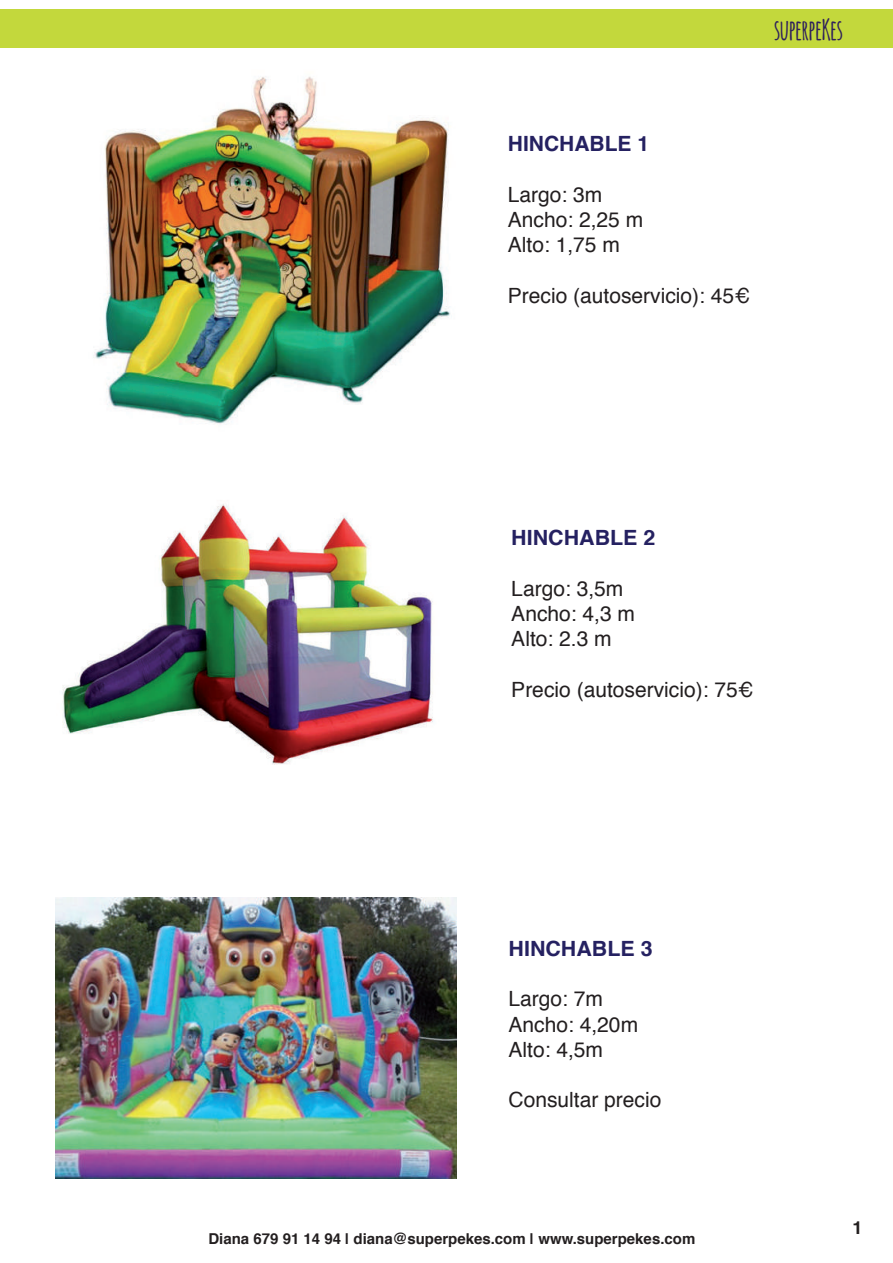
<style>
.page{position:relative;width:893px;height:1263px;background:#fff}
.page>*{position:absolute;margin:0;border:0;box-sizing:border-box;transform-origin:0 0}
.t1{font:700 28.2px "Amatic";color:#2f215b}
.t2{font:21px/25.2px "Helvetica";color:#231f20}
.t3{font:700 21px "Helvetica";color:#252161}
.t4{font:700 18px "Helvetica";color:#231f20}
.t5{font:700 15px "Helvetica";color:#231f20}
</style>
<div class="page">
<img style="left:93px;top:76px;width:357px;height:349px">
<img style="left:56px;top:897px;width:401px;height:282px">
<div style="left:0;top:10px;width:893px;height:38px;background:#c3d83c"></div>
<img style="left:62px;top:504px;width:372px;height:261px">
<h1 class="t1" style="left:774px;top:9px;width:70px">superpeKes</h1>
<p class="t3" style="left:508px;top:127px;width:143px">HINCHABLE 1</p>
<p class="t2" style="left:508px;top:182px;width:137px">Largo: 3m<br>Ancho: 2,25 m<br>Alto: 1,75 m</p>
<p class="t2" style="left:508px;top:283px;width:244px">Precio (autoservicio): 45€</p>
<p class="t3" style="left:511px;top:521px;width:146px">HINCHABLE 2</p>
<p class="t2" style="left:511px;top:576px;width:125px">Largo: 3,5m<br>Ancho: 4,3 m<br>Alto: 2.3 m</p>
<p class="t2" style="left:511px;top:677px;width:244px">Precio (autoservicio): 75€</p>
<p class="t3" style="left:509px;top:932px;width:146px">HINCHABLE 3</p>
<p class="t2" style="left:509px;top:987px;width:131px">Largo: 7m<br>Ancho: 4,20m<br>Alto: 4,5m</p>
<p class="t2" style="left:509px;top:1088px;width:154px">Consultar precio</p>
<p class="t5" style="left:208px;top:1227px;width:488px">Diana 679 91 14 94 | diana@superpekes.com | www.superpekes.com</p>
<p class="t4" style="left:852px;top:1213px;width:12px">1</p>
</div>
